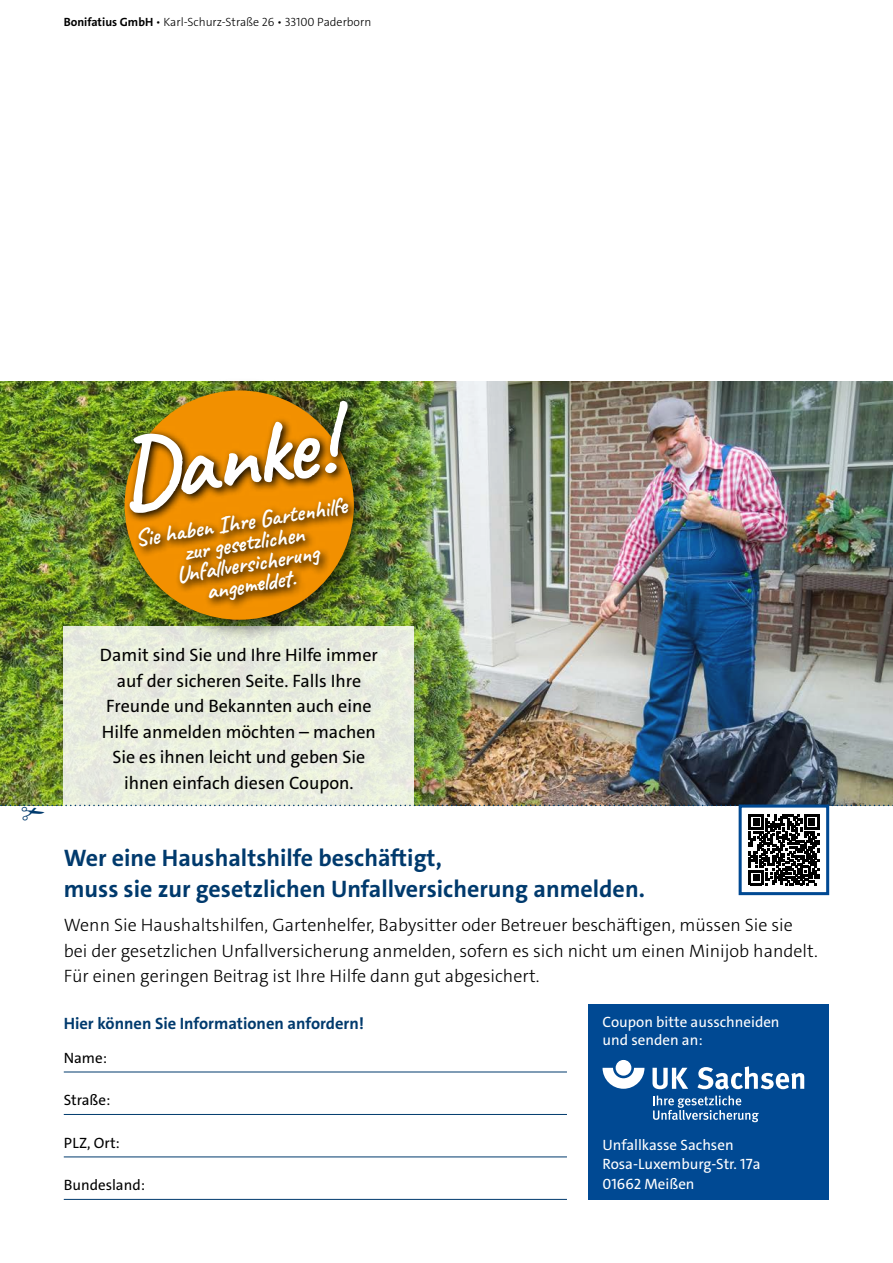
<style>
.page{position:relative;width:893px;height:1263px;background:#fff}
.page>*{position:absolute;margin:0;border:0;box-sizing:border-box;transform-origin:0 0}
.Vorspanntext{font:700 94.5px "Caveat";color:#fff}
.t1{font:700 24px/31.5px "The Sans";color:#003a6d}
.Vorspanntext-2{font:700 23.4px/21px "Caveat";color:#fff;text-align:center}
.Vorspanntext-3{font:300 18px/25.5px "The Sans";color:#000}
.Vorspanntext-4{font:18px/25.5px "The Sans";color:#000;text-align:center}
.Subhead{font:700 16.5px "The Sans";color:#003a6d}
.Vorspanntext-5{font:15px/18px "The Sans";color:#fff}
.t2{font:15px "The Sans";color:#000}
.Vorspanntext-6{font:300 12px "The Sans";color:#000}
.s1{font-weight:700}
</style>
<div class="page">
<img style="left:0;top:381px;width:893px;height:424px">
<div style="left:64px;top:627px;width:350px;height:179px;background:#e9eddf"></div>
<div style="left:111px;top:377px;width:266px;height:266px;background:#000;opacity:.75"></div>
<svg style="left:124px;top:396px;width:234px;height:214px;background:#ae7306"></svg>
<div style="left:739px;top:804px;width:90px;height:91px;border:3px solid #004993"></div>
<div style="left:588px;top:1004px;width:241px;height:195px;background:#004993"></div>
<svg style="left:603px;top:1068px;width:41px;height:21px"></svg>
<div style="left:616px;top:1060px;width:15px;height:16px;background:#fff;border-radius:50%"></div>
<svg style="left:697px;top:1066px;width:107px;height:23px"></svg>
<svg style="left:652px;top:1068px;width:36px;height:21px"></svg>
<svg style="left:653px;top:1095px;width:106px;height:27px"></svg>
<hr style="left:64px;top:1072px;width:503px;height:1px;background:#003a6d">
<hr style="left:64px;top:1114px;width:503px;height:1px;background:#003a6d">
<hr style="left:64px;top:1157px;width:503px;height:1px;background:#003a6d">
<hr style="left:64px;top:1199px;width:503px;height:1px;background:#003a6d">
<svg style="left:0;top:805px;width:893px;height:80px"></svg>
<p class="Vorspanntext-6" style="left:64px;top:15px;width:309px"><span class="s1">Bonifatius GmbH</span> • Karl-Schurz-Straße 26 • 33100 Paderborn</p>
<p class="Vorspanntext" style="left:110px;top:415px;width:219px;rotate:-9deg">Danke!</p>
<p class="Vorspanntext-2" style="left:134px;top:528px;width:215px;rotate:-9deg">Sie haben Ihre Gartenhilfe zur gesetzlichen<br>Unfallversicherung angemeldet.</p>
<p class="Vorspanntext-4" style="left:100px;top:642px;width:279px">Damit sind Sie und Ihre Hilfe immer auf der sicheren Seite. Falls Ihre<br>Freunde und Bekannten auch eine<br>Hilfe anmelden möchten – machen<br>Sie es ihnen leicht und geben Sie ihnen einfach diesen Coupon.</p>
<p class="t1" style="left:64px;top:842px;width:583px">Wer eine Haushaltshilfe beschäftigt,<br>muss sie zur gesetzlichen Unfallversicherung anmelden.</p>
<p class="Vorspanntext-3" style="left:64px;top:913px;width:755px">Wenn Sie Haushaltshilfen, Gartenhelfer, Babysitter oder Betreuer beschäftigen, müssen Sie sie bei der gesetzlichen Unfallversicherung anmelden, sofern es sich nicht um einen Minijob handelt.<br>Für einen geringen Beitrag ist Ihre Hilfe dann gut abgesichert.</p>
<h4 class="Subhead" style="left:64px;top:1013px;width:302px">Hier können Sie Informationen anfordern!</h4>
<p class="t2" style="left:64px;top:1048px;width:45px">Name:</p>
<p class="t2" style="left:64px;top:1090px;width:48px">Straße:</p>
<p class="t2" style="left:64px;top:1133px;width:58px">PLZ, Ort:</p>
<p class="t2" style="left:64px;top:1175px;width:83px">Bundesland:</p>
<p class="Vorspanntext-5" style="left:603px;top:1013px;width:179px">Coupon bitte ausschneiden und senden an:</p>
<p class="Vorspanntext-5" style="left:603px;top:1136px;width:133px">Unfallkasse Sachsen</p>
<p class="Vorspanntext-5" style="left:603px;top:1154px;width:159px;line-height:19.5px">Rosa-Luxemburg-Str. 17a<br>01662 Meißen</p>
</div>
